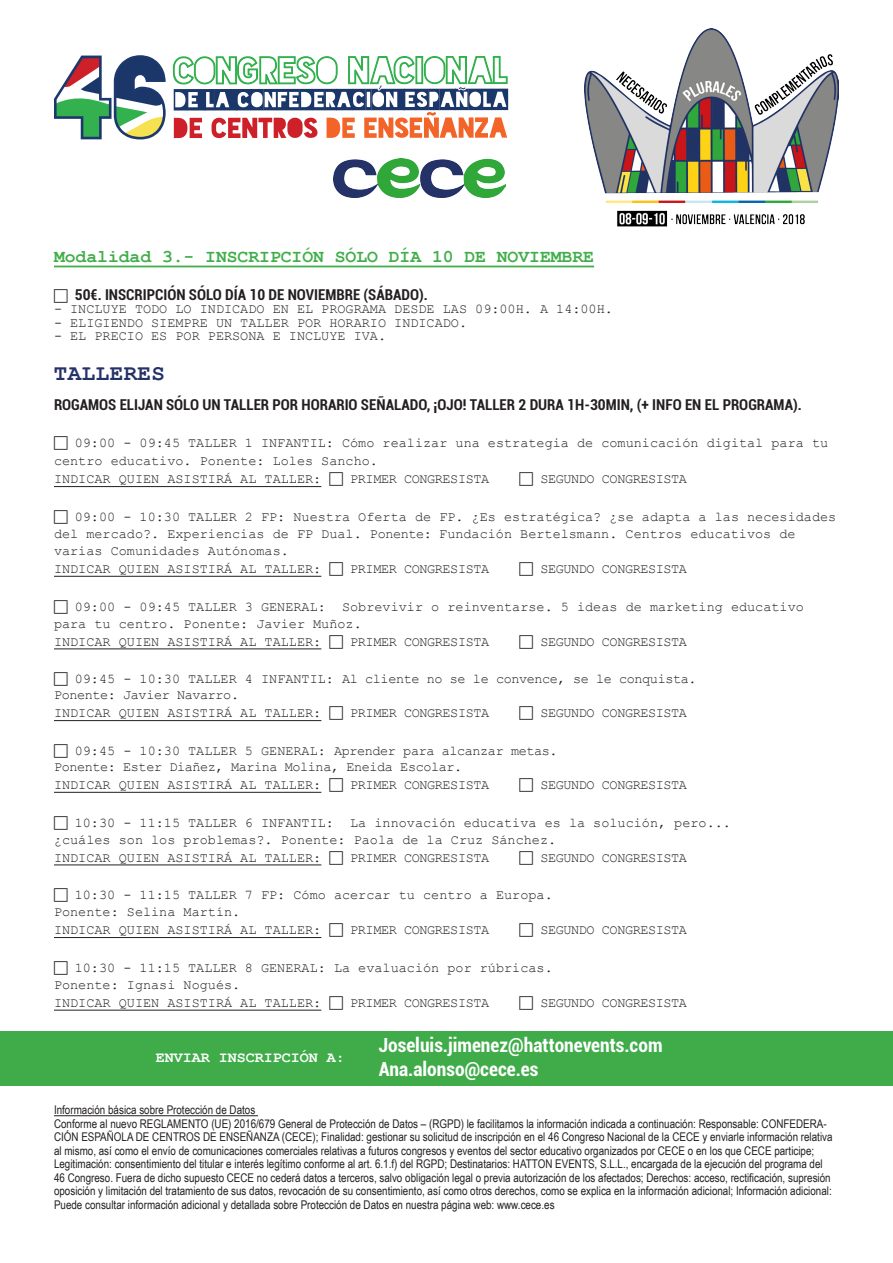
<style>
.page{position:relative;width:893px;height:1263px;background:#fff}
.page>*{position:absolute;margin:0;border:0;box-sizing:border-box;transform-origin:0 0}
.t1{font:700 22.5px "Courier New";letter-spacing:.02em;color:#243268}
.t2{font:700 condensed 19.5px "Roboto";color:#fff}
.t3{font:700 18px "Courier New";color:#40ae49}
.t4{font:700 condensed 15px "Roboto";color:#231f20}
.t5{font:700 15px "Courier New";color:#fff}
.t6{font:13.5px/17.1px "Courier New";color:#231f20}
.t7{font:13.5px/16.2px "Courier New";letter-spacing:-.03em;color:#231f20}
.t8{font:12px/13.5px "Arial Narrow";color:#231f20}
</style>
<div class="page">
<hr style="left:54px;top:486px;width:267px;height:1px;background:#231f20">
<hr style="left:54px;top:576px;width:267px;height:1px;background:#231f20">
<hr style="left:54px;top:649px;width:267px;height:1px;background:#231f20">
<hr style="left:54px;top:720px;width:267px;height:1px;background:#231f20">
<hr style="left:54px;top:792px;width:267px;height:1px;background:#231f20">
<hr style="left:54px;top:865px;width:267px;height:1px;background:#231f20">
<hr style="left:54px;top:937px;width:267px;height:1px;background:#231f20">
<hr style="left:54px;top:1010px;width:267px;height:1px;background:#231f20">
<div style="left:0;top:1031px;width:893px;height:55px;background:#3fac49"></div>
<img style="left:333px;top:159px;width:173px;height:38px">
<svg style="left:54px;top:55px;width:112px;height:84px"></svg>
<svg style="left:172px;top:55px;width:336px;height:83px"></svg>
<hr style="left:54px;top:1115px;width:204px;height:1px;background:#231f20">
<hr style="left:54px;top:266px;width:540px;height:1px;background:#40ae49">
<img style="left:585px;top:29px;width:254px;height:197px">
<p class="t3" style="left:54px;top:246px;width:542px">Modalidad 3.- INSCRIPCIÓN SÓLO DÍA 10 DE NOVIEMBRE</p>
<p class="t4" style="left:75px;top:284px;width:354px">50€. INSCRIPCIÓN SÓLO DÍA 10 DE NOVIEMBRE (SÁBADO).</p>
<p class="t6" style="left:54px;top:300px;width:560px">- INCLUYE TODO LO INDICADO EN EL PROGRAMA DESDE LAS 09:00H. A 14:00H.</p>
<p class="t6" style="left:54px;top:314px;width:415px">- ELIGIENDO SIEMPRE UN TALLER POR HORARIO INDICADO.</p>
<p class="t6" style="left:54px;top:327px;width:334px">- EL PRECIO ES POR PERSONA E INCLUYE IVA.</p>
<p class="t1" style="left:54px;top:359px;width:113px">TALLERES</p>
<p class="t4" style="left:54px;top:394px;width:749px">ROGAMOS ELIJAN SÓLO UN TALLER POR HORARIO SEÑALADO, ¡OJO! TALLER 2 DURA 1H-30MIN, (+ INFO EN EL PROGRAMA).</p>
<p class="t6" style="left:54px;top:434px;width:776px;line-height:18px;text-indent:21px">09:00 - 09:45 TALLER 1 INFANTIL: Cómo realizar una estrategia de comunicación digital para tu centro educativo. Ponente: Loles Sancho.</p>
<p class="t6" style="left:54px;top:470px;width:269px">INDICAR QUIEN ASISTIRÁ AL TALLER:</p>
<p class="t7" style="left:350px;top:471px;width:140px">PRIMER CONGRESISTA</p>
<p class="t7" style="left:540px;top:471px;width:148px">SEGUNDO CONGRESISTA</p>
<p class="t6" style="left:54px;top:508px;width:784px;text-indent:21px">09:00 - 10:30 TALLER 2 FP: Nuestra Oferta de FP. ¿Es estratégica? ¿se adapta a las necesidades del mercado?. Experiencias de FP Dual. Ponente: Fundación Bertelsmann. Centros educativos de varias Comunidades Autónomas.</p>
<p class="t6" style="left:54px;top:560px;width:269px">INDICAR QUIEN ASISTIRÁ AL TALLER:</p>
<p class="t7" style="left:350px;top:560px;width:140px">PRIMER CONGRESISTA</p>
<p class="t7" style="left:540px;top:560px;width:148px">SEGUNDO CONGRESISTA</p>
<p class="t6" style="left:54px;top:597px;width:751px;text-indent:21px">09:00 - 09:45 TALLER 3 GENERAL: Sobrevivir o reinventarse. 5 ideas de marketing educativo para tu centro. Ponente: Javier Muñoz.</p>
<p class="t6" style="left:54px;top:632px;width:269px">INDICAR QUIEN ASISTIRÁ AL TALLER:</p>
<p class="t7" style="left:350px;top:633px;width:140px">PRIMER CONGRESISTA</p>
<p class="t7" style="left:540px;top:633px;width:148px">SEGUNDO CONGRESISTA</p>
<p class="t7" style="left:54px;top:670px;width:644px;text-indent:21px">09:45 - 10:30 TALLER 4 INFANTIL: Al cliente no se le convence, se le conquista.<br>Ponente: Javier Navarro.</p>
<p class="t6" style="left:54px;top:704px;width:269px">INDICAR QUIEN ASISTIRÁ AL TALLER:</p>
<p class="t7" style="left:350px;top:705px;width:140px">PRIMER CONGRESISTA</p>
<p class="t7" style="left:540px;top:705px;width:148px">SEGUNDO CONGRESISTA</p>
<p class="t7" style="left:75px;top:742px;width:484px">09:45 - 10:30 TALLER 5 GENERAL: Aprender para alcanzar metas.</p>
<p class="t7" style="left:54px;top:758px;width:410px">Ponente: Ester Diañez, Marina Molina, Eneida Escolar.</p>
<p class="t6" style="left:54px;top:776px;width:269px">INDICAR QUIEN ASISTIRÁ AL TALLER:</p>
<p class="t7" style="left:350px;top:776px;width:140px">PRIMER CONGRESISTA</p>
<p class="t7" style="left:540px;top:776px;width:148px">SEGUNDO CONGRESISTA</p>
<p class="t6" style="left:54px;top:813px;width:678px;text-indent:21px">10:30 - 11:15 TALLER 6 INFANTIL: La innovación educativa es la solución, pero... ¿cuáles son los problemas?. Ponente: Paola de la Cruz Sánchez.</p>
<p class="t6" style="left:54px;top:848px;width:269px">INDICAR QUIEN ASISTIRÁ AL TALLER:</p>
<p class="t7" style="left:350px;top:849px;width:140px">PRIMER CONGRESISTA</p>
<p class="t7" style="left:540px;top:849px;width:148px">SEGUNDO CONGRESISTA</p>
<p class="t6" style="left:75px;top:886px;width:479px">10:30 - 11:15 TALLER 7 FP: Cómo acercar tu centro a Europa.</p>
<p class="t6" style="left:54px;top:903px;width:188px">Ponente: Selina Martín.</p>
<p class="t6" style="left:54px;top:921px;width:269px">INDICAR QUIEN ASISTIRÁ AL TALLER:</p>
<p class="t7" style="left:350px;top:922px;width:140px">PRIMER CONGRESISTA</p>
<p class="t7" style="left:540px;top:922px;width:148px">SEGUNDO CONGRESISTA</p>
<p class="t6" style="left:75px;top:959px;width:479px">10:30 - 11:15 TALLER 8 GENERAL: La evaluación por rúbricas.</p>
<p class="t6" style="left:54px;top:975px;width:269px;line-height:18px">Ponente: Ignasi Nogués.<br>INDICAR QUIEN ASISTIRÁ AL TALLER:</p>
<p class="t7" style="left:350px;top:994px;width:140px">PRIMER CONGRESISTA</p>
<p class="t7" style="left:540px;top:994px;width:148px">SEGUNDO CONGRESISTA</p>
<p class="t5" style="left:156px;top:1048px;width:191px">ENVIAR INSCRIPCIÓN A:</p>
<p class="t2" style="left:379px;top:1032px;width:285px">Joseluis.jimenez@hattonevents.com</p>
<p class="t2" style="left:379px;top:1056px;width:161px">Ana.alonso@cece.es</p>
<p class="t8" style="left:54px;top:1103px;width:203px">Información básica sobre Protección de Datos</p>
<p class="t8" style="left:54px;top:1116px;width:780px">Conforme al nuevo REGLAMENTO (UE) 2016/679 General de Protección de Datos – (RGPD) le facilitamos la información indicada a continuación: Responsable: CONFEDERA-CIÓN ESPAÑOLA DE CENTROS DE ENSEÑANZA (CECE); Finalidad: gestionar su solicitud de inscripción en el 46 Congreso Nacional de la CECE y enviarle información relativa al mismo, así como el envío de comunicaciones comerciales relativas a futuros congresos y eventos del sector educativo organizados por CECE o en los que CECE participe; Legitimación: consentimiento del titular e interés legítimo conforme al art. 6.1.f) del RGPD; Destinatarios: HATTON EVENTS, S.L.L., encargada de la ejecución del programa del 46 Congreso. Fuera de dicho supuesto CECE no cederá datos a terceros, salvo obligación legal o previa autorización de los afectados; Derechos: acceso, rectificación, supresión oposición y limitación del tratamiento de sus datos, revocación de su consentimiento, así como otros derechos, como se explica en la información adicional; Información adicional:<br>Puede consultar información adicional y detallada sobre Protección de Datos en nuestra página web: www.cece.es</p>
</div>
